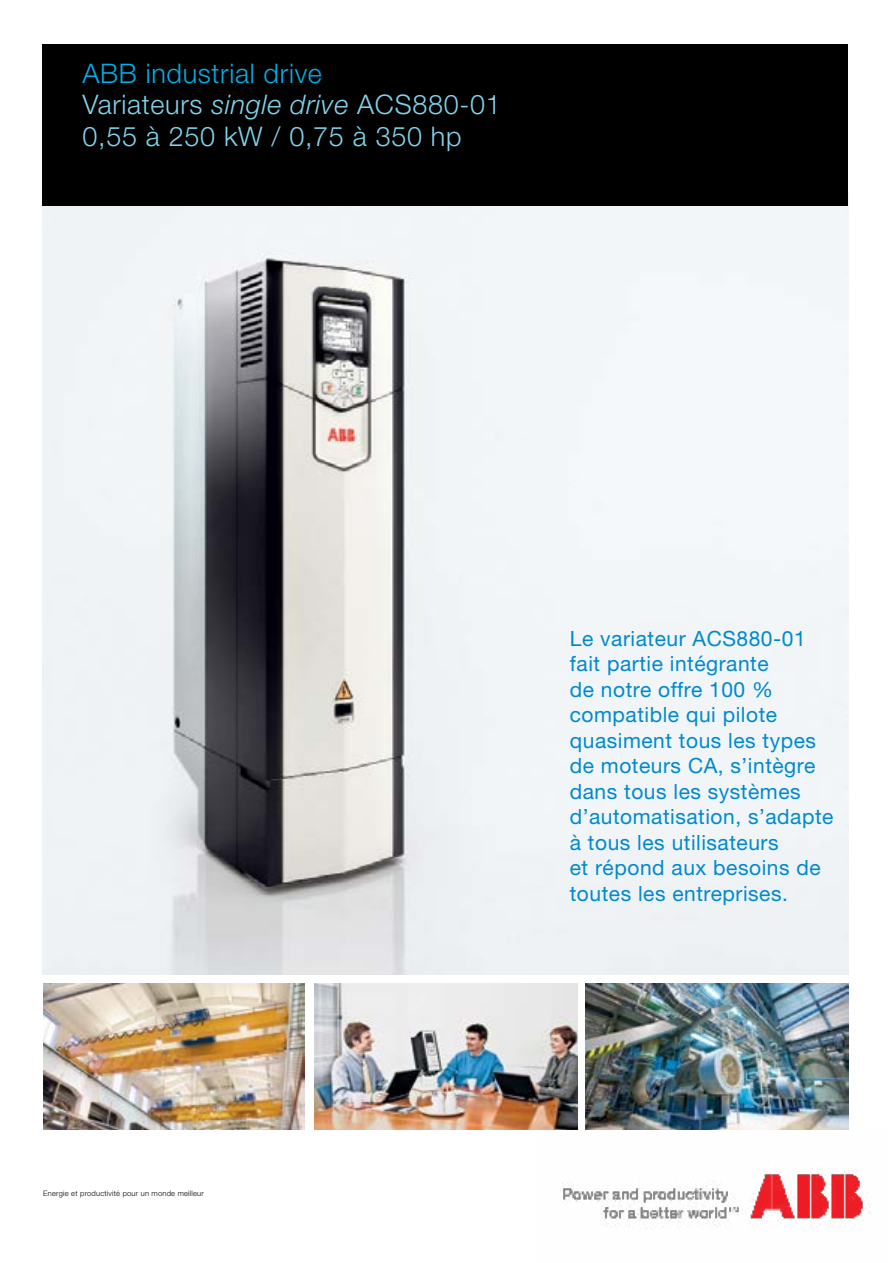
<style>
.page{position:relative;width:893px;height:1263px;background:#fff}
.page>*{position:absolute;margin:0;border:0;box-sizing:border-box;transform-origin:0 0}
.t1{font:300 27px/31.5px "Helvetica Neue LT Std";letter-spacing:.025em;color:#81d3eb}
.t2{font:21px/25.5px "Helvetica Neue";letter-spacing:.025em;color:#0089cf}
.t3{font:300 7.5px "Helvetica Neue";letter-spacing:.03em;color:#000}
.s1{color:#00aee6}
.s2{font-style:italic}
</style>
<div class="page">
<img style="left:562px;top:1167px;width:308px;height:62px">
<img style="left:43px;top:206px;width:805px;height:768px">
<div style="left:43px;top:45px;width:805px;height:161px;background:#000"></div>
<img style="left:586px;top:984px;width:262px;height:146px">
<img style="left:314px;top:984px;width:264px;height:146px">
<img style="left:44px;top:984px;width:261px;height:146px">
<p class="t1" style="left:82px;top:57px;width:420px"><span class="s1">ABB industrial drive<br></span>Variateurs <span class="s2">single drive</span> ACS880-01<br>0,55 à 250 kW / 0,75 à 350 hp</p>
<p class="t3" style="left:43px;top:1188px;width:162px">Energie et productivité pour un monde meilleur</p>
<p class="t2" style="left:570px;top:625px;width:265px">Le variateur ACS880-01 fait partie intégrante<br>de notre offre 100 % compatible qui pilote quasiment tous les types de moteurs CA, s’intègre dans tous les systèmes d’automatisation, s’adapte à tous les utilisateurs<br>et répond aux besoins de toutes les entreprises.</p>
</div>
